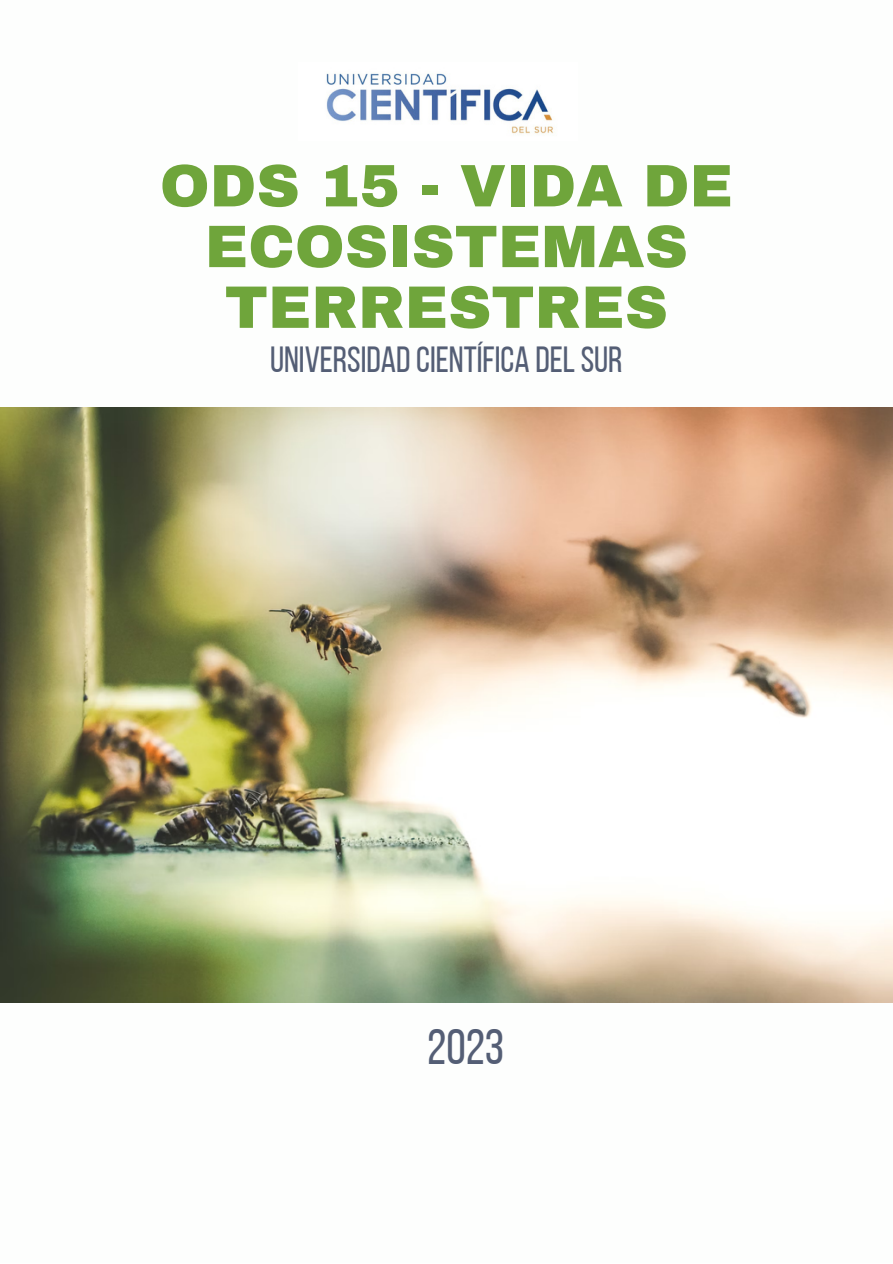
<style>
.page{position:relative;width:893px;height:1264px;background:#fff}
.page>*{position:absolute;margin:0;border:0;box-sizing:border-box;transform-origin:0 0}
.t1{font:900 60px/60.8px "Archivo";color:#6fa53b;text-align:center}
.t2{font:49.8px "Bebas Neue";color:#545e75}
.t3{font:36.3px "Bebas Neue";color:#545e75}
</style>
<div class="page">
<img style="left:326px;top:73px;width:229px;height:61px">
<img style="left:0;top:407px;width:892px;height:595px">
<p class="t1" style="left:160px;top:156px;width:574px">ODS 15 - VIDA DE<br>ECOSISTEMAS<br>TERRESTRES</p>
<p class="t3" style="left:270px;top:345px;width:354px">UNIVERSIDADCIENTÍFICA DELSUR</p>
<p class="t2" style="left:427px;top:1026px;width:79px">2023</p>
</div>
